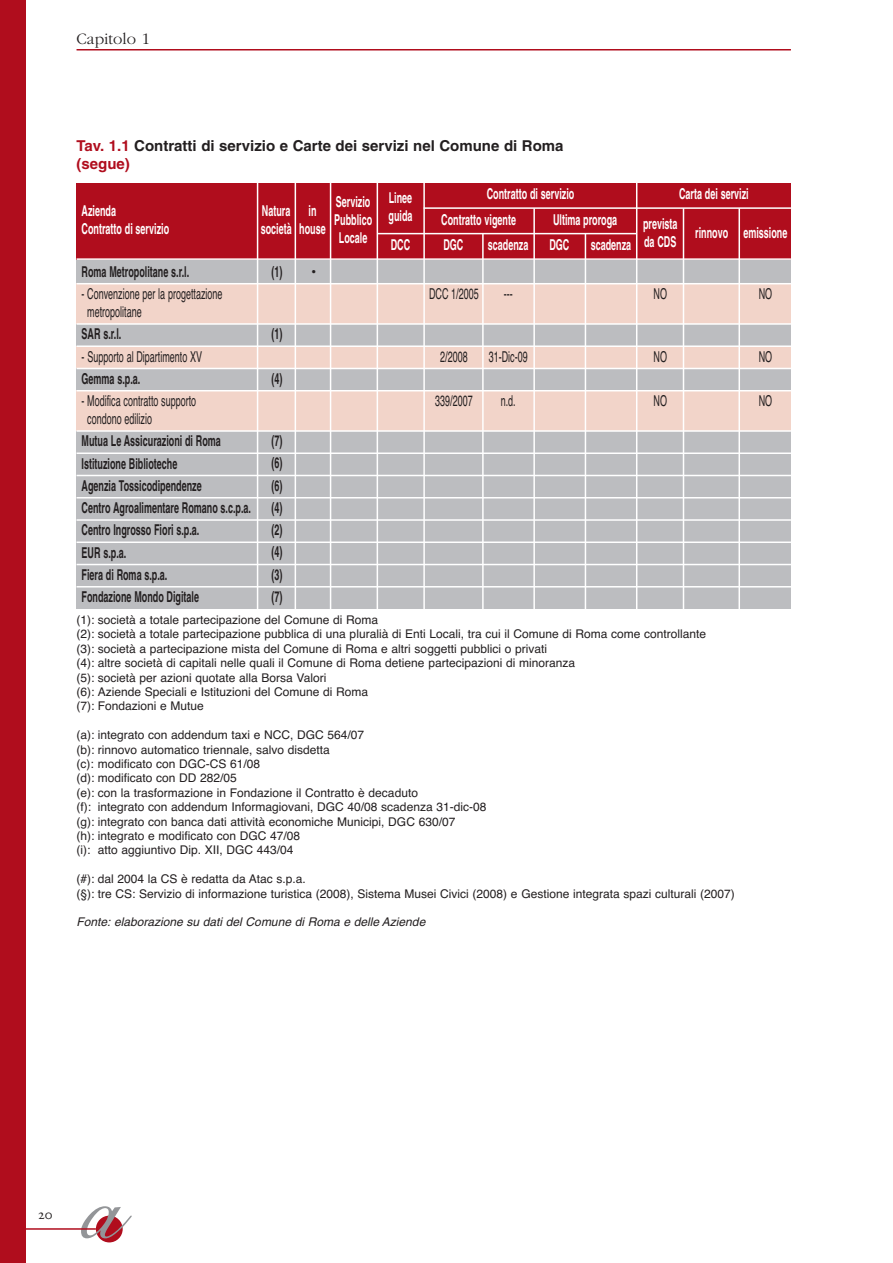
<style>
.page{position:relative;width:893px;height:1263px;background:#fff}
.page>*{position:absolute;margin:0;border:0;box-sizing:border-box;transform-origin:0 0}
.t1{font:italic 90px "Signet Roundhand";color:#939598}
.t2{font:300 16.5px "Garamond";color:#231f20}
.t3{font:700 15px/22.2px "Helvetica";color:#231f20;scale:.6 1}
.t4{font:700 15px/18px "Helvetica";color:#fff;scale:.6 1}
.t5{font:15px/18px "Helvetica";color:#231f20;scale:.6 1}
.t6{font:700 15px/18px "Helvetica";color:#231f20}
.t7{font:15px "Adobe Garamond Regular SC";color:#231f20}
.t8{font:12px/14.4px "Helvetica";color:#231f20}
.t9{font:italic 12px "Helvetica";color:#231f20}
.s1{color:#b00d1d}
.s2{font-weight:400}
</style>
<div class="page">
<div style="left:0;top:0;width:26px;height:1263px;background:#b00d1d"></div>
<div style="left:96px;top:1216px;width:27px;height:26px;background:#b00d1d;border-radius:50%"></div>
<hr style="left:1px;top:1228px;width:95px;height:2px;background:#b00d1d">
<hr style="left:77px;top:49px;width:714px;height:1px;background:#b00d1d">
<div style="left:77px;top:259px;width:714px;height:25px;background:#bcbdc0"></div>
<div style="left:77px;top:284px;width:714px;height:40px;background:#f2d4c9"></div>
<div style="left:77px;top:324px;width:714px;height:22px;background:#bcbdc0"></div>
<div style="left:77px;top:346px;width:714px;height:22px;background:#f2d4c9"></div>
<div style="left:77px;top:368px;width:714px;height:22px;background:#bcbdc0"></div>
<div style="left:77px;top:390px;width:714px;height:41px;background:#f2d4c9"></div>
<div style="left:77px;top:431px;width:714px;height:22px;background:#bcbdc0"></div>
<div style="left:77px;top:453px;width:714px;height:22px;background:#bcbdc0"></div>
<div style="left:77px;top:475px;width:714px;height:22px;background:#bcbdc0"></div>
<div style="left:77px;top:497px;width:714px;height:23px;background:#bcbdc0"></div>
<div style="left:77px;top:520px;width:714px;height:22px;background:#bcbdc0"></div>
<div style="left:77px;top:542px;width:714px;height:22px;background:#bcbdc0"></div>
<div style="left:77px;top:565px;width:714px;height:22px;background:#bcbdc0"></div>
<div style="left:77px;top:587px;width:714px;height:22px;background:#bcbdc0"></div>
<div style="left:77px;top:183px;width:714px;height:76px;background:#b00d1d"></div>
<hr style="left:77px;top:283px;width:714px;height:1px;background:#fff">
<hr style="left:77px;top:323px;width:714px;height:2px;background:#fff">
<hr style="left:77px;top:345px;width:714px;height:2px;background:#fff">
<hr style="left:77px;top:368px;width:714px;height:1px;background:#fff">
<hr style="left:77px;top:390px;width:714px;height:1px;background:#fff">
<hr style="left:77px;top:430px;width:714px;height:2px;background:#fff">
<hr style="left:77px;top:452px;width:714px;height:2px;background:#fff">
<hr style="left:77px;top:475px;width:714px;height:1px;background:#fff">
<hr style="left:77px;top:497px;width:714px;height:1px;background:#fff">
<hr style="left:77px;top:519px;width:714px;height:2px;background:#fff">
<hr style="left:77px;top:541px;width:714px;height:2px;background:#fff">
<hr style="left:77px;top:586px;width:714px;height:1px;background:#fff">
<hr style="left:257px;top:183px;width:1px;height:427px;background:#fff">
<hr style="left:295px;top:183px;width:1px;height:427px;background:#fff">
<hr style="left:330px;top:183px;width:1px;height:427px;background:#fff">
<hr style="left:377px;top:183px;width:1px;height:426px;background:#fff">
<hr style="left:423px;top:183px;width:2px;height:426px;background:#fff">
<hr style="left:482px;top:234px;width:2px;height:375px;background:#fff">
<hr style="left:533px;top:208px;width:2px;height:402px;background:#fff">
<hr style="left:585px;top:234px;width:1px;height:375px;background:#fff">
<hr style="left:636px;top:183px;width:1px;height:426px;background:#fff">
<hr style="left:683px;top:208px;width:1px;height:401px;background:#fff">
<hr style="left:738px;top:208px;width:2px;height:401px;background:#fff">
<hr style="left:377px;top:233px;width:259px;height:1px;background:#fff">
<hr style="left:77px;top:258px;width:714px;height:2px;background:#fff">
<hr style="left:424px;top:207px;width:367px;height:2px;background:#fff">
<h2 class="t2" style="left:77px;top:29px;width:75px">Capitolo 1</h2>
<p class="t6" style="left:77px;top:138px;width:489px"><span class="s1">Tav. 1.1</span> Contratti di servizio e Carte dei servizi nel Comune di Roma <span class="s1">(segue)</span></p>
<p class="t4" style="left:82px;top:203px;width:147px">Azienda<br>Contratto di servizio</p>
<p class="t4" style="left:261px;top:203px;width:53px">Natura società</p>
<p class="t4" style="left:299px;top:203px;width:46px;text-align:center">in house</p>
<p class="t4" style="left:334px;top:194px;width:65px;text-align:center">Servizio<br>Pubblico<br>Locale</p>
<p class="t4" style="left:389px;top:190px;width:42px">Linee guida</p>
<p class="t4" style="left:391px;top:238px;width:34px">DCC</p>
<p class="t3" style="left:82px;top:262px;width:181px">Roma Metropolitane s.r.l.</p>
<p class="t5" style="left:87px;top:285px;width:227px;text-indent:-6px">- Convenzione per la progettazione metropolitane</p>
<p class="t3" style="left:82px;top:324px;width:68px">SAR s.r.l.</p>
<p class="t5" style="left:82px;top:347px;width:202px">- Supporto al Dipartimento XV</p>
<p class="t3" style="left:82px;top:369px;width:99px">Gemma s.p.a.</p>
<p class="t5" style="left:87px;top:392px;width:183px;text-indent:-6px">- Modifica contratto supporto condono edilizio</p>
<p class="t3" style="left:82px;top:431px;width:284px">Mutua Le Assicurazioni di Roma<br>Istituzione Biblioteche<br>Agenzia Tossicodipendenze<br>Centro Agroalimentare Romano s.c.p.a.<br>Centro Ingrosso Fiori s.p.a.<br>EUR s.p.a.<br>Fiera di Roma s.p.a.<br>Fondazione Mondo Digitale</p>
<p class="t3" style="left:272px;top:262px;width:76px">(1) <span class="s2">•</span></p>
<p class="t3" style="left:272px;top:324px;width:20px">(1)</p>
<p class="t3" style="left:272px;top:369px;width:20px">(4)</p>
<p class="t3" style="left:272px;top:431px;width:20px;text-align:justify">(7) (6) (6) (4) (2) (4) (3) (7)</p>
<p class="t4" style="left:487px;top:187px;width:147px">Contratto di servizio</p>
<p class="t4" style="left:553px;top:212px;width:109px">Ultima proroga</p>
<p class="t4" style="left:488px;top:238px;width:69px">scadenza</p>
<p class="t4" style="left:549px;top:238px;width:35px">DGC</p>
<p class="t4" style="left:591px;top:238px;width:69px">scadenza</p>
<p class="t4" style="left:441px;top:212px;width:126px">Contratto vigente</p>
<p class="t4" style="left:443px;top:238px;width:35px">DGC</p>
<p class="t5" style="left:429px;top:285px;width:84px">DCC 1/2005</p>
<p class="t5" style="left:504px;top:285px;width:16px">---</p>
<p class="t5" style="left:440px;top:347px;width:47px">2/2008</p>
<p class="t5" style="left:435px;top:392px;width:64px">339/2007</p>
<p class="t5" style="left:489px;top:347px;width:67px">31-Dic-09</p>
<p class="t5" style="left:501px;top:392px;width:27px">n.d.</p>
<p class="t4" style="left:679px;top:187px;width:117px">Carta dei servizi</p>
<p class="t4" style="left:643px;top:216px;width:59px">prevista da CDS</p>
<p class="t4" style="left:695px;top:225px;width:155px">rinnovo emissione</p>
<p class="t5" style="left:654px;top:285px;width:24px">NO</p>
<p class="t5" style="left:654px;top:347px;width:24px">NO</p>
<p class="t5" style="left:654px;top:392px;width:24px">NO</p>
<p class="t5" style="left:759px;top:285px;width:24px">NO</p>
<p class="t5" style="left:759px;top:347px;width:24px">NO</p>
<p class="t5" style="left:759px;top:392px;width:24px">NO</p>
<p class="t8" style="left:77px;top:613px;width:631px">(1): società a totale partecipazione del Comune di Roma<br>(2): società a totale partecipazione pubblica di una pluralià di Enti Locali, tra cui il Comune di Roma come controllante (3): società a partecipazione mista del Comune di Roma e altri soggetti pubblici o privati<br>(4): altre società di capitali nelle quali il Comune di Roma detiene partecipazioni di minoranza<br>(5): società per azioni quotate alla Borsa Valori<br>(6): Aziende Speciali e Istituzioni del Comune di Roma<br>(7): Fondazioni e Mutue</p>
<p class="t8" style="left:77px;top:728px;width:411px">(a): integrato con addendum taxi e NCC, DGC 564/07<br>(b): rinnovo automatico triennale, salvo disdetta<br>(c): modificato con DGC-CS 61/08<br>(d): modificato con DD 282/05<br>(e): con la trasformazione in Fondazione il Contratto è decaduto<br>(f): integrato con addendum Informagiovani, DGC 40/08 scadenza 31-dic-08 (g): integrato con banca dati attività economiche Municipi, DGC 630/07<br>(h): integrato e modificato con DGC 47/08<br>(i): atto aggiuntivo Dip. XII, DGC 443/04</p>
<p class="t8" style="left:77px;top:872px;width:660px">(#): dal 2004 la CS è redatta da Atac s.p.a.<br>(§): tre CS: Servizio di informazione turistica (2008), Sistema Musei Civici (2008) e Gestione integrata spazi culturali (2007)</p>
<p class="t9" style="left:77px;top:917px;width:350px">Fonte: elaborazione su dati del Comune di Roma e delle Aziende</p>
<p class="t7" style="left:38px;top:1208px;width:16px">20</p>
<h1 class="t1" style="left:65px;top:1153px;width:41px">a</h1>
</div>
